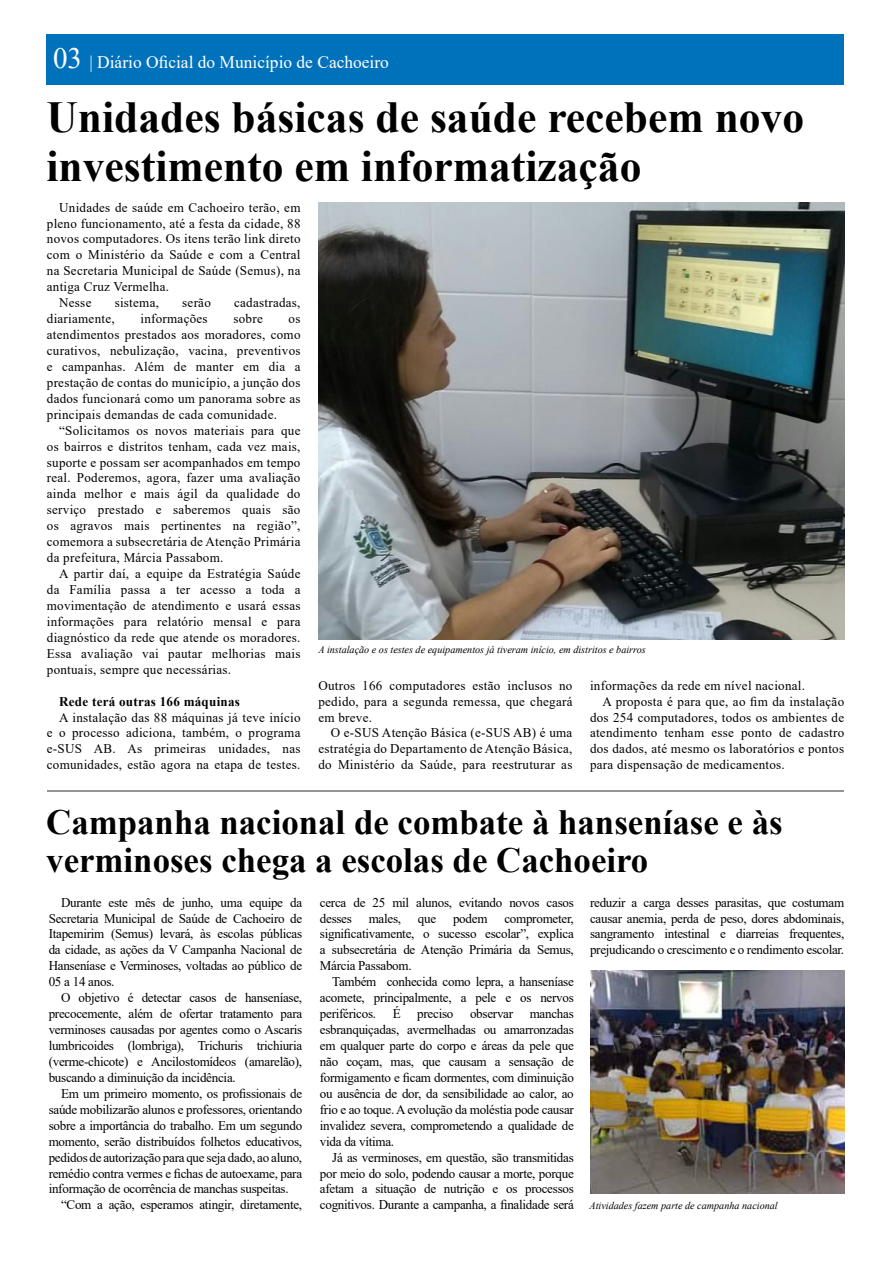
<style>
.page{position:relative;width:893px;height:1263px;background:#fff}
.page>*{position:absolute;margin:0;border:0;box-sizing:border-box;transform-origin:0 0}
.t1{font:700 44.25px/48.8px "Times New Roman";color:#000}
.t2{font:700 35.4px/38.4px "Times New Roman";color:#000}
.t3{font:17.7px "Times New Roman";color:#fff}
.t4{font:13.35px/15.9px "Times New Roman";letter-spacing:.02em;color:#000;text-align:justify}
.t5{font:13.35px/15.9px "Times New Roman";letter-spacing:-.02em;color:#000}
.t6{font:700 13.35px "Times New Roman";letter-spacing:.02em;color:#000}
.t7{font:italic 10.35px "Times New Roman";color:#000}
.s1{font-size:29.55px}
</style>
<div class="page">
<img style="left:318px;top:202px;width:526px;height:438px">
<div style="left:46px;top:34px;width:798px;height:50px;background:#0072bc"></div>
<hr style="left:48px;top:791px;width:796px;height:1px;background:#939598">
<img style="left:590px;top:970px;width:255px;height:223px">
<h3 class="t3" style="left:53px;top:50px;width:337px"><span class="s1">03</span> | Diário Oficial do Município de Cachoeiro</h3>
<h1 class="t1" style="left:46px;top:92px;width:759px">Unidades básicas de saúde recebem novo investimento em informatização</h1>
<p class="t4" style="left:59px;top:199px;width:243px">Unidades de saúde em Cachoeiro terão, em</p>
<p class="t4" style="left:47px;top:215px;width:255px">pleno funcionamento, até a festa da cidade, 88</p>
<p class="t4" style="left:47px;top:231px;width:255px">novos computadores. Os itens terão link direto</p>
<p class="t4" style="left:47px;top:247px;width:255px">com o Ministério da Saúde e com a Central</p>
<p class="t4" style="left:47px;top:262px;width:255px">na Secretaria Municipal de Saúde (Semus), na</p>
<p class="t4" style="left:47px;top:278px;width:124px">antiga Cruz Vermelha.</p>
<p class="t4" style="left:59px;top:294px;width:34px">Nesse</p>
<p class="t4" style="left:115px;top:294px;width:46px">sistema,</p>
<p class="t4" style="left:182px;top:294px;width:30px">serão</p>
<p class="t4" style="left:234px;top:294px;width:68px">cadastradas,</p>
<p class="t4" style="left:47px;top:310px;width:69px">diariamente,</p>
<p class="t4" style="left:140px;top:310px;width:69px">informações</p>
<p class="t4" style="left:233px;top:310px;width:31px">sobre</p>
<p class="t4" style="left:47px;top:310px;width:255px;text-indent:242px">os atendimentos prestados aos moradores, como curativos, nebulização, vacina, preventivos e campanhas. Além de manter em dia a prestação de contas do município, a junção dos dados funcionará como um panorama sobre as principais demandas de cada comunidade.</p>
<p class="t4" style="left:47px;top:422px;width:255px;text-indent:12px">“Solicitamos os novos materiais para que os bairros e distritos tenham, cada vez mais, suporte e possam ser acompanhados em tempo real. Poderemos, agora, fazer uma avaliação ainda melhor e mais ágil da qualidade do serviço prestado e saberemos quais são os agravos mais pertinentes na região”, comemora a subsecretária de Atenção Primária da prefeitura, Márcia Passabom.</p>
<p class="t4" style="left:47px;top:565px;width:255px;text-indent:12px">A partir daí, a equipe da Estratégia Saúde da Família passa a ter acesso a toda a movimentação de atendimento e usará essas informações para relatório mensal e para diagnóstico da rede que atende os moradores.<br>Essa avaliação vai pautar melhorias mais pontuais, sempre que necessárias.</p>
<p class="t6" style="left:59px;top:691px;width:182px">Rede terá outras 166 máquinas</p>
<p class="t4" style="left:47px;top:709px;width:255px;text-indent:12px">A instalação das 88 máquinas já teve início e o processo adiciona, também, o programa e-SUS AB. As primeiras unidades, nas comunidades, estão agora na etapa de testes.</p>
<p class="t7" style="left:318px;top:643px;width:329px">A instalação e os testes de equipamentos já tiveram início, em distritos e bairros</p>
<p class="t4" style="left:318px;top:677px;width:255px">Outros 166 computadores estão inclusos no pedido, para a segunda remessa, que chegará em breve.</p>
<p class="t4" style="left:318px;top:725px;width:255px;text-indent:12px">O e-SUS Atenção Básica (e-SUS AB) é uma estratégia do Departamento de Atenção Básica, do Ministério da Saúde, para reestruturar as</p>
<p class="t4" style="left:590px;top:677px;width:216px">informações da rede em nível nacional.</p>
<p class="t4" style="left:602px;top:693px;width:243px">A proposta é para que, ao fim da instalação</p>
<p class="t4" style="left:590px;top:709px;width:256px">dos 254 computadores, todos os ambientes de</p>
<p class="t4" style="left:590px;top:725px;width:256px">atendimento tenham esse ponto de cadastro</p>
<p class="t4" style="left:590px;top:740px;width:256px">dos dados, até mesmo os laboratórios e pontos</p>
<p class="t4" style="left:590px;top:756px;width:196px">para dispensação de medicamentos.</p>
<h2 class="t2" style="left:46px;top:802px;width:738px">Campanha nacional de combate à hanseníase e às verminoses chega a escolas de Cachoeiro</h2>
<p class="t4" style="left:49px;top:894px;width:255px;text-indent:12px">Durante este mês de junho, uma equipe da Secretaria Municipal de Saúde de Cachoeiro de Itapemirim (Semus) levará, às escolas públicas da cidade, as ações da V Campanha Nacional de Hanseníase e Verminoses, voltadas ao público de 05 a 14 anos.</p>
<p class="t4" style="left:49px;top:989px;width:255px;text-indent:12px">O objetivo é detectar casos de hanseníase, precocemente, além de ofertar tratamento para verminoses causadas por agentes como o Ascaris lumbricoides (lombriga), Trichuris trichiuria (verme-chicote) e Ancilostomídeos (amarelão), buscando a diminuição da incidência.</p>
<p class="t4" style="left:49px;top:1085px;width:255px;text-indent:12px">Em um primeiro momento, os profissionais de saúde mobilizarão alunos e professores, orientando sobre a importância do trabalho. Em um segundo momento, serão distribuídos folhetos educativos, pedidos de autorização para que seja dado, ao aluno, remédio contra vermes e fichas de autoexame, para informação de ocorrência de manchas suspeitas.</p>
<p class="t5" style="left:61px;top:1196px;width:243px">“Com a ação, esperamos atingir, diretamente,</p>
<p class="t5" style="left:320px;top:894px;width:255px">cerca de 25 mil alunos, evitando novos casos desses</p>
<p class="t4" style="left:590px;top:894px;width:256px">reduzir a carga desses parasitas, que costumam causar anemia, perda de peso, dores abdominais, sangramento intestinal e diarreias frequentes, prejudicando o crescimento e o rendimento escolar.</p>
<p class="t4" style="left:369px;top:910px;width:34px">males,</p>
<p class="t4" style="left:418px;top:910px;width:20px">que</p>
<p class="t4" style="left:453px;top:910px;width:36px">podem</p>
<p class="t4" style="left:320px;top:910px;width:255px;text-indent:184px">comprometer, significativamente, o sucesso escolar”, explica a subsecretária de Atenção Primária da Semus, Márcia Passabom.</p>
<p class="t4" style="left:320px;top:973px;width:256px;text-indent:12px">Também conhecida como lepra, a hanseníase acomete, principalmente, a pele e os nervos periféricos. É preciso observar manchas esbranquiçadas, avermelhadas ou amarronzadas em qualquer parte do corpo e áreas da pele que não coçam, mas, que causam a sensação de formigamento e ficam dormentes, com diminuição ou ausência de dor, da sensibilidade ao calor, ao frio e ao toque. A evolução da moléstia pode causar invalidez severa, comprometendo a qualidade de vida da vítima.</p>
<p class="t4" style="left:320px;top:1149px;width:255px;text-indent:12px">Já as verminoses, em questão, são transmitidas por meio do solo, podendo causar a morte, porque afetam a situação de nutrição e os processos cognitivos. Durante a campanha, a finalidade será</p>
<p class="t7" style="left:589px;top:1199px;width:190px">Atividades fazem parte de campanha nacional</p>
</div>
